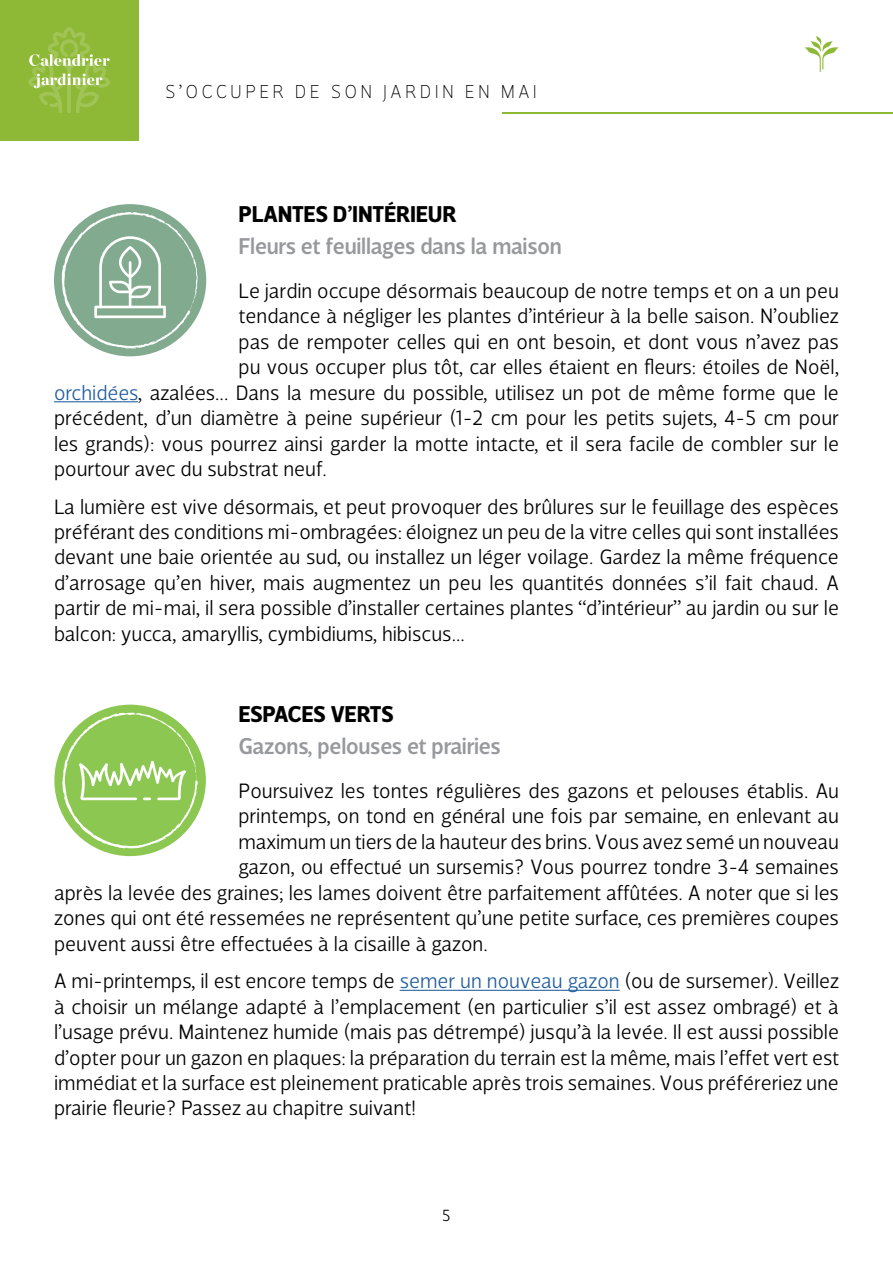
<style>
.page{position:relative;width:893px;height:1263px;background:#fff}
.page>*{position:absolute;margin:0;border:0;box-sizing:border-box;transform-origin:0 0}
.t1{font:500 23.4px "Velino Sans";letter-spacing:-.01em;color:#97999c}
.t2{font:700 23.4px "Velino Sans";letter-spacing:-.01em;color:#000}
.t3{font:300 21.15px/25.5px "Velino Sans";color:#000;text-align:justify}
.t4{font:100 19.05px "Velino Sans";letter-spacing:.175em;color:#000}
.t5{font:300 16.5px "Velino Sans";color:#000}
.s1{color:#215e9e}
</style>
<div class="page">
<div style="left:0;top:0;width:138px;height:141px;background:#8eb936"></div>
<hr style="left:502px;top:112px;width:391px;height:1px;background:#8eb936">
<svg style="left:804px;top:36px;width:35px;height:36px"></svg>
<svg style="left:28px;top:27px;width:82px;height:86px"></svg>
<hr style="left:54px;top:401px;width:84px;height:1px;background:#215e9e">
<div style="left:54px;top:204px;width:152px;height:152px;background:#82aa8e;border-radius:50%"></div>
<svg style="left:62px;top:212px;width:137px;height:137px"></svg>
<hr style="left:400px;top:990px;width:220px;height:1px;background:#215e9e">
<div style="left:54px;top:705px;width:152px;height:151px;background:#8bc751;border-radius:50%"></div>
<svg style="left:62px;top:712px;width:136px;height:136px"></svg>
<p class="t4" style="left:165px;top:81px;width:373px">S’OCCUPER DE SON JARDIN EN MAI</p>
<p class="t2" style="left:239px;top:199px;width:220px">PLANTES D’INTÉRIEUR</p>
<p class="t1" style="left:239px;top:232px;width:325px">Fleurs et feuillages dans la maison</p>
<p class="t3" style="left:239px;top:278px;width:602px">Le jardin occupe désormais beaucoup de notre temps et on a un peu</p>
<p class="t3" style="left:239px;top:303px;width:602px">tendance à négliger les plantes d’intérieur à la belle saison. N’oubliez</p>
<p class="t3" style="left:239px;top:329px;width:602px">pas de rempoter celles qui en ont besoin, et dont vous n’avez pas</p>
<p class="t3" style="left:239px;top:354px;width:602px">pu vous occuper plus tôt, car elles étaient en fleurs: étoiles de Noël,</p>
<p class="t3" style="left:54px;top:380px;width:786px"><span class="s1">orchidées</span>, azalées... Dans la mesure du possible, utilisez un pot de même forme que le</p>
<p class="t3" style="left:54px;top:405px;width:786px">précédent, d’un diamètre à peine supérieur (1-2 cm pour les petits sujets, 4-5 cm pour</p>
<p class="t3" style="left:54px;top:431px;width:786px">les grands): vous pourrez ainsi garder la motte intacte, et il sera facile de combler sur le</p>
<p class="t3" style="left:54px;top:456px;width:274px">pourtour avec du substrat neuf.</p>
<p class="t3" style="left:54px;top:494px;width:786px">La lumière est vive désormais, et peut provoquer des brûlures sur le feuillage des espèces préférant des conditions mi-ombragées: éloignez un peu de la vitre celles qui sont installées devant une baie orientée au sud, ou installez un léger voilage. Gardez la même fréquence d’arrosage qu’en hiver, mais augmentez un peu les quantités données s’il fait chaud. A partir de mi-mai, il sera possible d’installer certaines plantes “d’intérieur” au jardin ou sur le balcon: yucca, amaryllis, cymbidiums, hibiscus...</p>
<p class="t2" style="left:238px;top:699px;width:157px">ESPACES VERTS</p>
<p class="t1" style="left:238px;top:732px;width:264px">Gazons, pelouses et prairies</p>
<p class="t3" style="left:238px;top:778px;width:602px">Poursuivez les tontes régulières des gazons et pelouses établis. Au</p>
<p class="t3" style="left:238px;top:804px;width:602px">printemps, on tond en général une fois par semaine, en enlevant au</p>
<p class="t3" style="left:238px;top:829px;width:602px">maximum un tiers de la hauteur des brins. Vous avez semé un nouveau</p>
<p class="t3" style="left:238px;top:854px;width:602px">gazon, ou effectué un sursemis? Vous pourrez tondre 3-4 semaines</p>
<p class="t3" style="left:54px;top:880px;width:786px">après la levée des graines; les lames doivent être parfaitement affûtées. A noter que si les</p>
<p class="t3" style="left:54px;top:905px;width:786px">zones qui ont été ressemées ne représentent qu’une petite surface, ces premières coupes</p>
<p class="t3" style="left:54px;top:931px;width:435px">peuvent aussi être effectuées à la cisaille à gazon.</p>
<p class="t3" style="left:54px;top:968px;width:787px">A mi-printemps, il est encore temps de <span class="s1">semer un nouveau gazon</span> (ou de sursemer). Veillez à choisir un mélange adapté à l’emplacement (en particulier s’il est assez ombragé) et à l’usage prévu. Maintenez humide (mais pas détrempé) jusqu’à la levée. Il est aussi possible d’opter pour un gazon en plaques: la préparation du terrain est la même, mais l’effet vert est immédiat et la surface est pleinement praticable après trois semaines. Vous préféreriez une prairie fleurie? Passez au chapitre suivant!</p>
<p class="t5" style="left:442px;top:1206px;width:10px">5</p>
</div>
